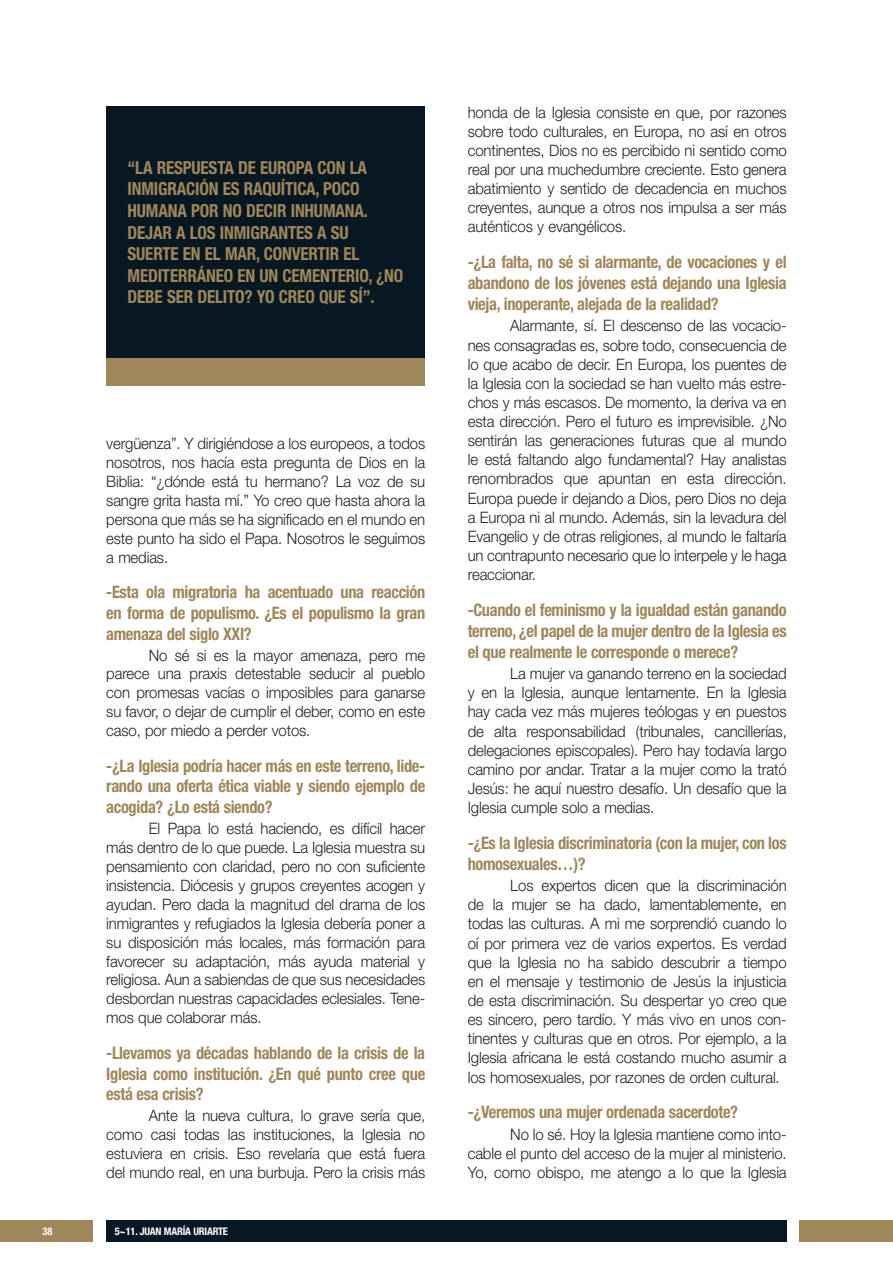
<style>
.page{position:relative;width:893px;height:1263px;background:#fff}
.page>*{position:absolute;margin:0;border:0;box-sizing:border-box;transform-origin:0 0}
.t1{font:700 condensed 18px/21.6px "Helvetica Neue LT Std";letter-spacing:-.01em;color:#9f875a;scale:.95 1}
.t2{font:700 condensed 17.25px/20.7px "Helvetica Neue LT Std";letter-spacing:-.02em;color:#9f875a;text-align:justify;scale:.95 1}
.t3{font:300 15.75px/19.2px "Helvetica Neue LT Std";letter-spacing:-.01em;color:#231f20;text-align:justify;scale:.95 1}
.t4{font:700 condensed 10.5px "Helvetica Neue LT Std";letter-spacing:-.02em;color:#fff}
</style>
<div class="page">
<div style="left:0;top:1220px;width:93px;height:22px;background:#9f875a"></div>
<div style="left:799px;top:1220px;width:94px;height:22px;background:#9f875a"></div>
<div style="left:106px;top:1220px;width:681px;height:22px;background:#071822"></div>
<div style="left:106px;top:332px;width:319px;height:54px;background:#9f875a"></div>
<div style="left:106px;top:106px;width:319px;height:252px;background:#071822"></div>
<p class="t1" style="left:128px;top:156px;width:292px">“LA RESPUESTA DE EUROPA CON LA<br>INMIGRACIÓN ES RAQUÍTICA, POCO<br>HUMANA POR NO DECIR INHUMANA.<br>DEJAR A LOS INMIGRANTES A SU<br>SUERTE EN EL MAR, CONVERTIR EL<br>MEDITERRÁNEO EN UN CEMENTERIO, ¿NO<br>DEBE SER DELITO? YO CREO QUE SÍ”.</p>
<p class="t3" style="left:106px;top:434px;width:337px">vergüenza”. Y dirigiéndose a los europeos, a todos nosotros, nos hacía esta pregunta de Dios en la Biblia: “¿dónde está tu hermano? La voz de su sangre grita hasta mí.” Yo creo que hasta ahora la persona que más se ha significado en el mundo en este punto ha sido el Papa. Nosotros le seguimos a medias.</p>
<p class="t2" style="left:106px;top:581px;width:337px">-Esta ola migratoria ha acentuado una reacción en forma de populismo. ¿Es el populismo la gran amenaza del siglo XXI?</p>
<p class="t3" style="left:106px;top:645px;width:337px;text-indent:43px">No sé si es la mayor amenaza, pero me parece una praxis detestable seducir al pueblo con promesas vacías o imposibles para ganarse su favor, o dejar de cumplir el deber, como en este caso, por miedo a perder votos.</p>
<p class="t2" style="left:106px;top:755px;width:337px">-¿La Iglesia podría hacer más en este terreno, lide&shy;rando una oferta ética viable y siendo ejemplo de acogida? ¿Lo está siendo?</p>
<p class="t3" style="left:106px;top:819px;width:337px;text-indent:43px">El Papa lo está haciendo, es difícil hacer más dentro de lo que puede. La Iglesia muestra su pensamiento con claridad, pero no con suficiente insistencia. Diócesis y grupos creyentes acogen y ayudan. Pero dada la magnitud del drama de los inmigrantes y refugiados la Iglesia debería poner a su disposición más locales, más formación para favorecer su adaptación, más ayuda material y religiosa. Aun a sabiendas de que sus necesidades desbordan nuestras capacidades eclesiales. Tene&shy;mos que colaborar más.</p>
<p class="t2" style="left:106px;top:1042px;width:337px">-Llevamos ya décadas hablando de la crisis de la Iglesia como institución. ¿En qué punto cree que está esa crisis?</p>
<p class="t3" style="left:106px;top:1106px;width:337px;text-indent:43px">Ante la nueva cultura, lo grave sería que, como casi todas las instituciones, la Iglesia no estuviera en crisis. Eso revelaría que está fuera del mundo real, en una burbuja. Pero la crisis más</p>
<p class="t4" style="left:43px;top:1225px;width:11px">38</p>
<p class="t4" style="left:115px;top:1225px;width:115px">5~11. JUAN MARÍA URIARTE</p>
<p class="t3" style="left:468px;top:102px;width:337px">honda de la Iglesia consiste en que, por razones sobre todo culturales, en Europa, no así en otros continentes, Dios no es percibido ni sentido como real por una muchedumbre creciente. Esto genera abatimiento y sentido de decadencia en muchos creyentes, aunque a otros nos impulsa a ser más auténticos y evangélicos.</p>
<p class="t2" style="left:468px;top:251px;width:337px">-¿La falta, no sé si alarmante, de vocaciones y el abandono de los jóvenes está dejando una Iglesia vieja, inoperante, alejada de la realidad?</p>
<p class="t3" style="left:468px;top:316px;width:337px;text-indent:43px">Alarmante, sí. El descenso de las vocacio&shy;nes consagradas es, sobre todo, consecuencia de lo que acabo de decir. En Europa, los puentes de la Iglesia con la sociedad se han vuelto más estre&shy;chos y más escasos. De momento, la deriva va en esta dirección. Pero el futuro es imprevisible. ¿No sentirán las generaciones futuras que al mundo le está faltando algo fundamental? Hay analistas renombrados que apuntan en esta dirección.<br>Europa puede ir dejando a Dios, pero Dios no deja a Europa ni al mundo. Además, sin la levadura del Evangelio y de otras religiones, al mundo le faltaría un contrapunto necesario que lo interpele y le haga reaccionar.</p>
<p class="t2" style="left:468px;top:599px;width:337px">-Cuando el feminismo y la igualdad están ganando terreno, ¿el papel de la mujer dentro de la Iglesia es el que realmente le corresponde o merece?</p>
<p class="t3" style="left:468px;top:664px;width:337px;text-indent:43px">La mujer va ganando terreno en la sociedad y en la Iglesia, aunque lentamente. En la Iglesia hay cada vez más mujeres teólogas y en puestos de alta responsabilidad (tribunales, cancillerías, delegaciones episcopales). Pero hay todavía largo camino por andar. Tratar a la mujer como la trató Jesús: he aquí nuestro desafío. Un desafío que la Iglesia cumple solo a medias.</p>
<p class="t2" style="left:468px;top:832px;width:337px">-¿Es la Iglesia discriminatoria (con la mujer, con los homosexuales…)?</p>
<p class="t3" style="left:468px;top:876px;width:337px;text-indent:43px">Los expertos dicen que la discriminación de la mujer se ha dado, lamentablemente, en todas las culturas. A mi me sorprendió cuando lo oí por primera vez de varios expertos. Es verdad que la Iglesia no ha sabido descubrir a tiempo en el mensaje y testimonio de Jesús la injusticia de esta discriminación. Su despertar yo creo que es sincero, pero tardío. Y más vivo en unos con&shy;tinentes y culturas que en otros. Por ejemplo, a la Iglesia africana le está costando mucho asumir a los homosexuales, por razones de orden cultural.</p>
<p class="t2" style="left:468px;top:1102px;width:286px">-¿Veremos una mujer ordenada sacerdote?</p>
<p class="t3" style="left:468px;top:1124px;width:337px;text-indent:43px">No lo sé. Hoy la Iglesia mantiene como into&shy;cable el punto del acceso de la mujer al ministerio.<br>Yo, como obispo, me atengo a lo que la Iglesia</p>
</div>
